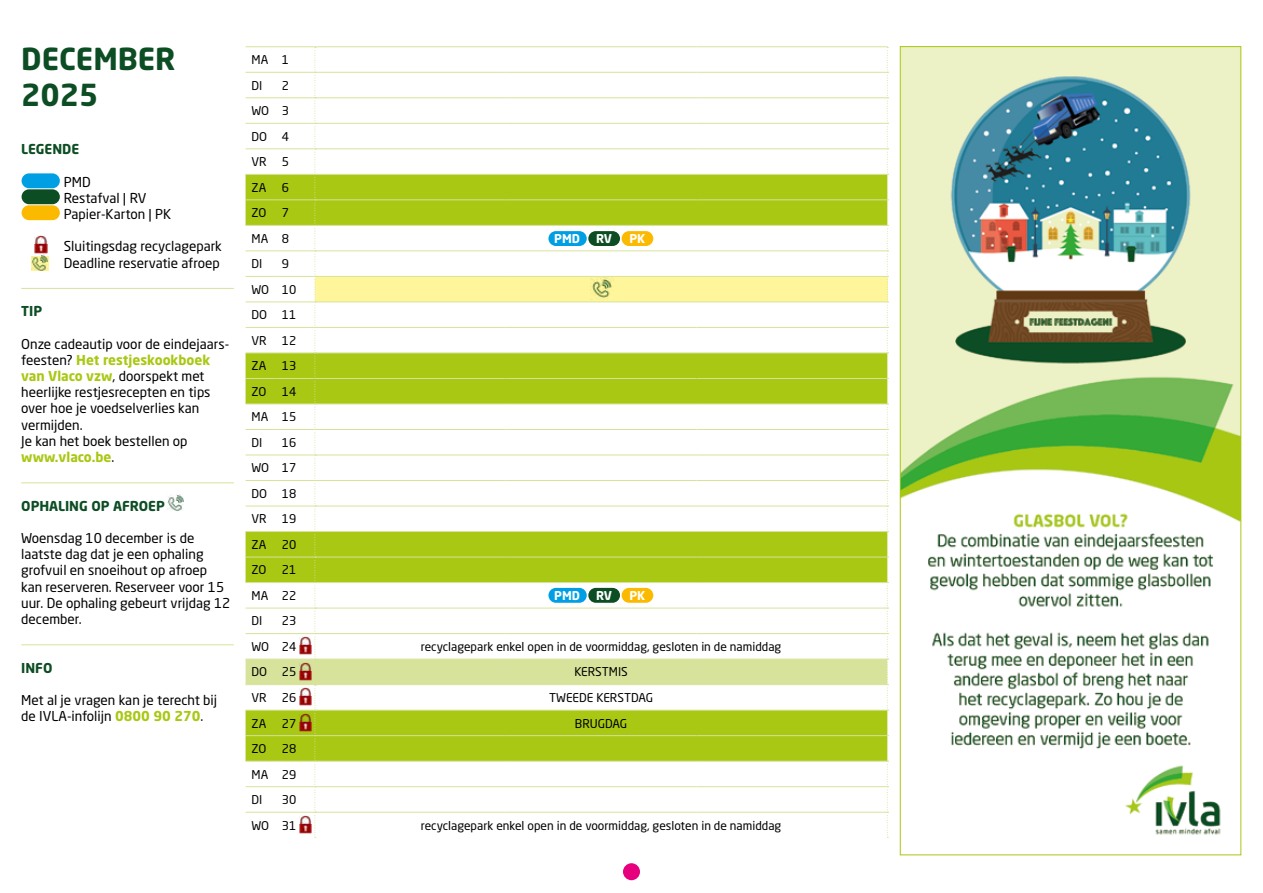
<style>
.page{position:relative;width:1263px;height:893px;background:#fff}
.page>*{position:absolute;margin:0;border:0;box-sizing:border-box;transform-origin:0 0}
.t1{font:700 30px/36px "Neo Sans W1 G";color:#0c4d24}
.t2{font:13.5px/16.2px "Neo Sans W1 G";color:#000}
.t3{font:700 13.5px "Neo Sans W1 G";color:#0c4d24}
.t4{font:12px/25.5px "Neo Sans W1 G";color:#000;text-align:justify}
.t5{font:700 12px "Neo Sans W1 G";color:#fff}
.s1{font-weight:700;color:#a8c813}
</style>
<div class="page">
<div style="left:22px;top:173px;width:38px;height:15px;background:#009fe3;border-radius:7px"></div>
<div style="left:22px;top:189px;width:38px;height:15px;background:#0c4d24;border-radius:7px"></div>
<div style="left:22px;top:205px;width:38px;height:15px;background:#fbba00;border-radius:7px"></div>
<hr style="left:21px;top:288px;width:213px;height:1px;background:#d7e39b">
<hr style="left:21px;top:482px;width:213px;height:1px;background:#d7e39b">
<hr style="left:21px;top:644px;width:213px;height:1px;background:#d7e39b">
<img style="left:902px;top:48px;width:337px;height:787px">
<hr style="left:246px;top:46px;width:30px;height:1px;background:#d7e39b">
<hr style="left:276px;top:46px;width:39px;height:1px;background:#d7e39b">
<hr style="left:315px;top:46px;width:191px;height:1px;background:#d7e39b">
<hr style="left:506px;top:46px;width:190px;height:1px;background:#d7e39b">
<hr style="left:696px;top:46px;width:192px;height:1px;background:#d7e39b">
<svg style="left:246px;top:47px;width:642px;height:791px"></svg>
<hr style="left:246px;top:684px;width:30px;height:1px;background:#d7e39b">
<hr style="left:276px;top:684px;width:39px;height:1px;background:#d7e39b">
<div style="left:548px;top:231px;width:39px;height:15px;background:#009fe3;border-radius:7px"></div>
<div style="left:588px;top:231px;width:32px;height:15px;background:#0c4d24;border-radius:7px"></div>
<div style="left:622px;top:231px;width:31px;height:15px;background:#fbba00;border-radius:7px"></div>
<div style="left:548px;top:588px;width:39px;height:15px;background:#009fe3;border-radius:7px"></div>
<div style="left:588px;top:588px;width:32px;height:15px;background:#0c4d24;border-radius:7px"></div>
<div style="left:622px;top:588px;width:31px;height:15px;background:#fbba00;border-radius:7px"></div>
<img style="left:167px;top:495px;width:17px;height:16px">
<img style="left:591px;top:277px;width:22px;height:23px">
<img style="left:32px;top:254px;width:17px;height:17px">
<img style="left:34px;top:235px;width:13px;height:19px">
<img style="left:299px;top:713px;width:13px;height:18px">
<img style="left:299px;top:637px;width:13px;height:18px">
<img style="left:299px;top:815px;width:13px;height:18px">
<img style="left:299px;top:662px;width:13px;height:18px">
<img style="left:299px;top:688px;width:13px;height:18px">
<div style="left:623px;top:863px;width:17px;height:17px;background:#e6007e;border-radius:50%"></div>
<h1 class="t1" style="left:21px;top:40px;width:156px">DECEMBER<br>2025</h1>
<p class="t3" style="left:21px;top:141px;width:60px">LEGENDE</p>
<p class="t2" style="left:64px;top:173px;width:109px">PMD<br>Restafval | RV<br>Papier-Karton | PK</p>
<p class="t2" style="left:64px;top:238px;width:160px">Sluitingsdag recyclagepark<br>Deadline reservatie afroep</p>
<p class="t3" style="left:21px;top:303px;width:22px">TIP</p>
<p class="t2" style="left:21px;top:335px;width:209px">Onze cadeautip voor de eindejaars&shy;feesten? <span class="s1">Het restjeskookboek van Vlaco vzw</span>, doorspekt met heerlijke restjesrecepten en tips over hoe je voedselverlies kan vermijden.<br>Je kan het boek bestellen op <span class="s1">www.vlaco.be</span>.</p>
<p class="t3" style="left:21px;top:497px;width:145px">OPHALING OP AFROEP</p>
<p class="t2" style="left:21px;top:530px;width:211px">Woensdag 10 december is de laatste dag dat je een ophaling grofvuil en snoeihout op afroep kan reserveren. Reserveer voor 15 uur. De ophaling gebeurt vrijdag 12 december.</p>
<p class="t3" style="left:21px;top:659px;width:33px">INFO</p>
<p class="t2" style="left:21px;top:692px;width:197px">Met al je vragen kan je terecht bij de IVLA-infolijn <span class="s1">0800 90 270</span>.</p>
<p class="t4" style="left:252px;top:47px;width:39px">MA 1<br>DI</p>
<p class="t4" style="left:252px;top:72px;width:39px;text-indent:30px">2<br>WO 3<br>DO 4<br>VR 5<br>ZA</p>
<p class="t4" style="left:282px;top:174px;width:9px">6</p>
<p class="t4" style="left:252px;top:200px;width:16px">ZO</p>
<p class="t4" style="left:252px;top:200px;width:39px;text-indent:30px">7<br>MA 8<br>DI</p>
<p class="t4" style="left:252px;top:251px;width:46px;text-align:left;text-indent:30px">9<br>WO 10<br>DO 11<br>VR 12<br>ZA</p>
<p class="t4" style="left:282px;top:353px;width:16px">13</p>
<p class="t4" style="left:252px;top:378px;width:16px">ZO</p>
<p class="t4" style="left:252px;top:378px;width:46px;text-indent:30px">14<br>MA 15<br>DI</p>
<p class="t4" style="left:252px;top:429px;width:46px;text-indent:30px">16<br>WO 17<br>DO 18<br>VR 19<br>ZA</p>
<p class="t4" style="left:282px;top:532px;width:16px">20</p>
<p class="t4" style="left:252px;top:557px;width:16px">ZO</p>
<p class="t4" style="left:252px;top:557px;width:46px;text-indent:30px">21<br>MA 22<br>DI</p>
<p class="t4" style="left:252px;top:608px;width:46px;text-align:right">23<br>WO 24</p>
<p class="t5" style="left:554px;top:231px;width:27px">PMD</p>
<p class="t5" style="left:596px;top:231px;width:18px">RV</p>
<p class="t5" style="left:629px;top:231px;width:17px">PK</p>
<p class="t5" style="left:554px;top:588px;width:27px">PMD</p>
<p class="t5" style="left:596px;top:588px;width:18px">RV</p>
<p class="t5" style="left:629px;top:588px;width:17px">PK</p>
<p class="t4" style="left:421px;top:634px;width:362px">recyclagepark enkel open in de voormiddag, gesloten in de namiddag</p>
<p class="t4" style="left:252px;top:659px;width:46px">DO 25</p>
<p class="t4" style="left:574px;top:659px;width:55px">KERSTMIS</p>
<p class="t4" style="left:252px;top:685px;width:46px">VR 26</p>
<p class="t4" style="left:549px;top:685px;width:106px">TWEEDE KERSTDAG</p>
<p class="t4" style="left:252px;top:710px;width:16px">ZA</p>
<p class="t4" style="left:282px;top:710px;width:16px">27</p>
<p class="t4" style="left:575px;top:710px;width:54px">BRUGDAG</p>
<p class="t4" style="left:252px;top:736px;width:16px">ZO</p>
<p class="t4" style="left:252px;top:736px;width:46px;text-indent:30px">28<br>MA 29<br>DI</p>
<p class="t4" style="left:252px;top:787px;width:46px;text-align:right">30<br>WO 31</p>
<p class="t4" style="left:421px;top:812px;width:362px">recyclagepark enkel open in de voormiddag, gesloten in de namiddag</p>
</div>
